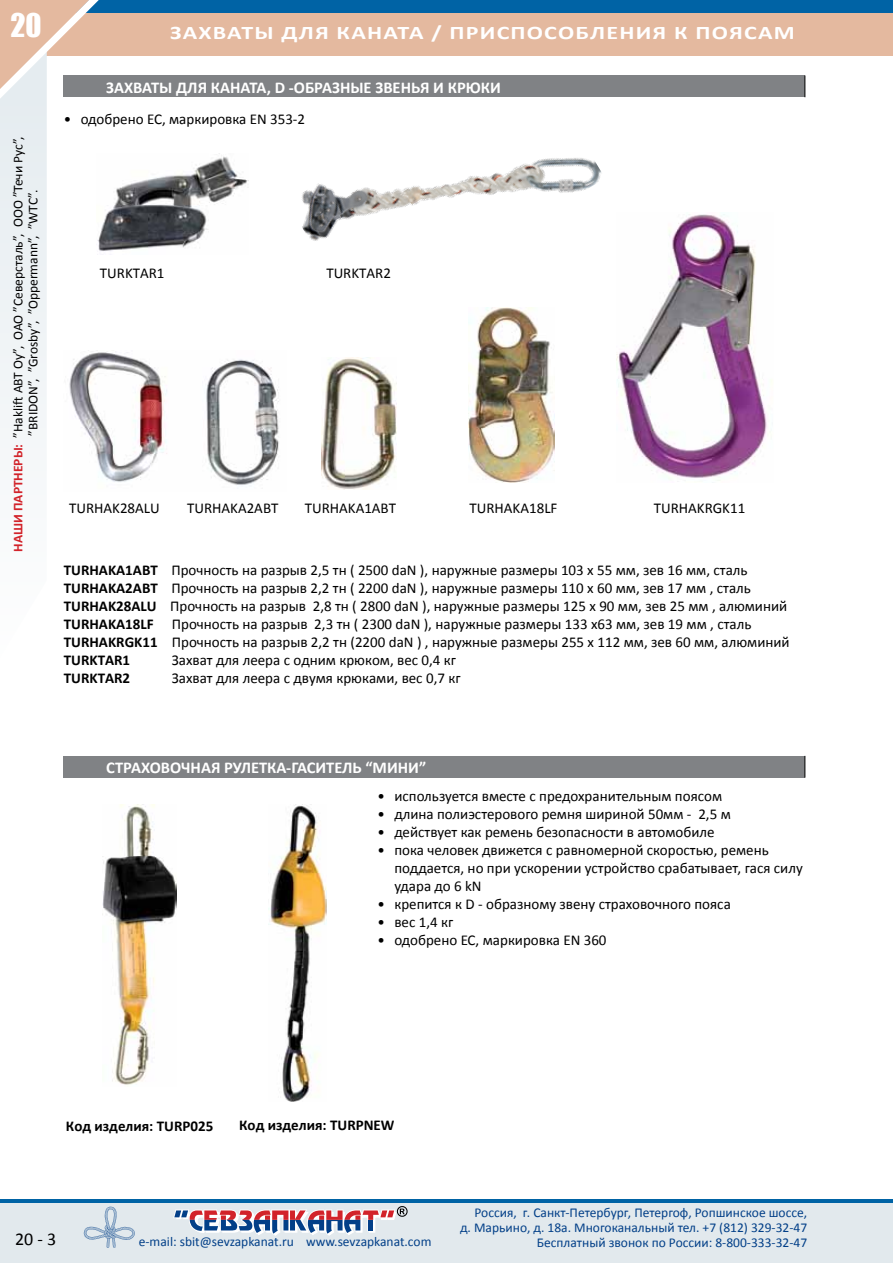
<style>
.page{position:relative;width:893px;height:1263px;background:#fff}
.page>*{position:absolute;margin:0;border:0;box-sizing:border-box;transform-origin:0 0}
.t1{font:30px "Impact";color:#fff}
.t2{font:700 19.2px "Calibri";letter-spacing:.05em;color:#fff;scale:1.25 1}
.t3{font:18px "Calibri";color:#000}
.t4{font:700 16.5px "Calibri";color:#fff}
.t5{font:15px/18px "Calibri";color:#000}
.t6{font:700 15px "Calibri";color:#000}
.t7{font:13.5px/15px "Calibri";color:#023f88;text-align:right}
.t8{font:13.5px/15px "Calibri";color:#000}
.s1{font-weight:700;color:#d2232a}
.s2{font-weight:700}
</style>
<div class="page">
<div style="left:0;top:1199px;width:893px;height:7px;background:#0063a5"></div>
<div style="left:0;top:1203px;width:893px;height:60px;background:#e2e9ed"></div>
<div style="left:24px;top:12px;width:869px;height:43px;background:#e4b99f"></div>
<div style="left:9px;top:0;width:884px;height:13px;background:#0063a5"></div>
<svg style="left:173px;top:1206px;width:235px;height:30px"></svg>
<svg style="left:84px;top:1206px;width:51px;height:42px"></svg>
<svg style="left:0;top:0;width:99px;height:448px"></svg>
<div style="left:64px;top:756px;width:741px;height:22px;background:#808285"></div>
<svg style="left:805px;top:756px;width:1px;height:22px"></svg>
<div style="left:64px;top:75px;width:741px;height:22px;background:#808285"></div>
<svg style="left:805px;top:75px;width:1px;height:22px"></svg>
<img style="left:64px;top:350px;width:215px;height:135px">
<img style="left:617px;top:214px;width:155px;height:267px">
<img style="left:287px;top:55px;width:318px;height:186px">
<img style="left:97px;top:153px;width:152px;height:102px">
<img style="left:321px;top:357px;width:76px;height:133px">
<img style="left:468px;top:307px;width:86px;height:175px">
<img style="left:268px;top:805px;width:58px;height:297px">
<img style="left:103px;top:804px;width:73px;height:281px">
<h1 class="t1" style="left:10px;top:2px;width:33px">20</h1>
<p class="t8" style="left:10px;top:436px;width:301px;text-indent:-116px;rotate:-90deg"><span class="s1">НАШИ ПАРТНЕРЫ:</span> ”Haklift ABT Oy”, ОАО ”Северсталь”, ООО ”Течи Рус”, ”BRIDON”, ”Grosby”, ”Oppermann”, ”WTC”.</p>
<p class="t2" style="left:170px;top:20px;width:501px">ЗАХВАТЫ ДЛЯ КАНАТА / ПРИСПОСОБЛЕНИЯ К ПОЯСАМ</p>
<p class="t4" style="left:106px;top:77px;width:396px">ЗАХВАТЫ ДЛЯ КАНАТА, D -ОБРАЗНЫЕ ЗВЕНЬЯ И КРЮКИ</p>
<p class="t5" style="left:64px;top:109px;width:243px">• одобрено ЕС, маркировка EN 353-2</p>
<p class="t5" style="left:100px;top:263px;width:66px">TURKTAR1</p>
<p class="t5" style="left:326px;top:263px;width:66px">TURKTAR2</p>
<p class="t5" style="left:69px;top:498px;width:92px">TURHAK28ALU</p>
<p class="t5" style="left:654px;top:498px;width:93px">TURHAKRGK11</p>
<p class="t5" style="left:187px;top:498px;width:93px">TURHAKA2ABT</p>
<p class="t5" style="left:305px;top:498px;width:93px">TURHAKA1ABT</p>
<p class="t5" style="left:469px;top:498px;width:89px">TURHAKA18LF</p>
<p class="t5" style="left:64px;top:561px;width:727px"><span class="s2">TURHAKA1ABT</span> Прочность на разрыв 2,5 тн ( 2500 daN ), наружные размеры 103 x 55 мм, зев 16 мм, сталь <span class="s2">TURHAKA2ABT</span> Прочность на разрыв 2,2 тн ( 2200 daN ), наружные размеры 110 x 60 мм, зев 17 мм , сталь <span class="s2">TURHAK28ALU</span> Прочность на разрыв 2,8 тн ( 2800 daN ), наружные размеры 125 x 90 мм, зев 25 мм , алюминий <span class="s2">TURHAKA18LF</span> Прочность на разрыв 2,3 тн ( 2300 daN ), наружные размеры 133 x63 мм, зев 19 мм , сталь <span class="s2">TURHAKRGK11</span> Прочность на разрыв 2,2 тн (2200 daN ) , наружные размеры 255 x 112 мм, зев 60 мм, алюминий <span class="s2">TURKTAR1</span></p>
<p class="t5" style="left:172px;top:651px;width:286px">Захват для леера с одним крюком, вес 0,4 кг</p>
<p class="t6" style="left:64px;top:669px;width:68px">TURKTAR2</p>
<p class="t5" style="left:172px;top:669px;width:290px">Захват для леера с двумя крюками, вес 0,7 кг</p>
<p class="t4" style="left:106px;top:757px;width:321px">СТРАХОВОЧНАЯ РУЛЕТКА-ГАСИТЕЛЬ “МИНИ”</p>
<p class="t5" style="left:377px;top:786px;width:346px">• используется вместе с предохранительным поясом</p>
<p class="t5" style="left:377px;top:804px;width:355px">• длина полиэстерового ремня шириной 50мм - 2,5 м</p>
<p class="t5" style="left:377px;top:822px;width:339px">• действует как ремень безопасности в автомобиле</p>
<p class="t5" style="left:394px;top:840px;width:410px;text-indent:-17px">• пока человек движется с равномерной скоростью, ремень поддается, но при ускорении устройство срабатывает, гася силу удара до 6 kN</p>
<p class="t5" style="left:377px;top:894px;width:355px">• крепится к D - образному звену страховочного пояса</p>
<p class="t5" style="left:377px;top:912px;width:77px">• вес 1,4 кг</p>
<p class="t5" style="left:377px;top:930px;width:231px">• одобрено ЕС, маркировка EN 360</p>
<p class="t6" style="left:66px;top:1116px;width:149px">Код изделия: TURP025</p>
<p class="t6" style="left:239px;top:1115px;width:157px">Код изделия: TURPNEW</p>
<p class="t3" style="left:15px;top:1228px;width:43px">20 - 3</p>
<p class="t7" style="left:460px;top:1204px;width:349px">Россия, г. Санкт-Петербург, Петергоф, Ропшинское шоссе,<br>д. Марьино, д. 18а. Многоканальный тел. +7 (812) 329-32-47</p>
<p class="t7" style="left:139px;top:1234px;width:294px">e-mail: sbit@sevzapkanat.ru www.sevzapkanat.com</p>
<p class="t7" style="left:537px;top:1234px;width:272px">Бесплатный звонок по России: 8-800-333-32-47</p>
</div>
